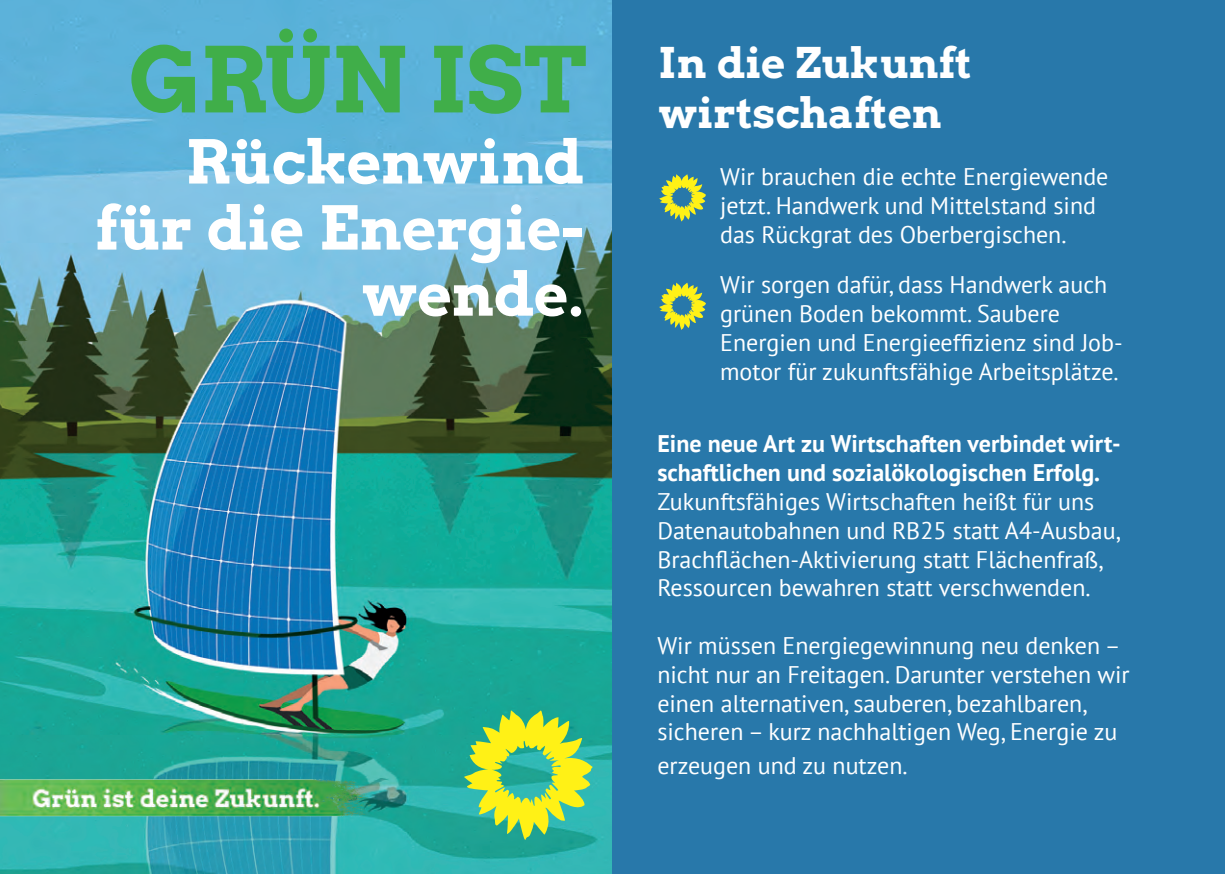
<style>
.page{position:relative;width:1225px;height:874px;background:#fff}
.page>*{position:absolute;margin:0;border:0;box-sizing:border-box;transform-origin:0 0}
.t1{font:90px "Arvo Gruen";letter-spacing:-.01em;color:#40ae49}
.t2{font:60px/66px "Arvo Gruen";letter-spacing:-.01em;color:#fff;text-align:right}
.t3{font:42px/50.4px "Arvo Gruen";color:#fff}
.t4{font:24px/28.8px "PT Sans";color:#fff}
.t5{font:700 24px/28.8px "PT Sans";color:#fff}
</style>
<div class="page">
<img style="left:0;top:0;width:1225px;height:873px">
<img style="left:0;top:768px;width:384px;height:77px">
<svg style="left:464px;top:710px;width:128px;height:129px;background:#88cb60"></svg>
<svg style="left:659px;top:174px;width:47px;height:47px;background:#8aaf66"></svg>
<svg style="left:659px;top:282px;width:47px;height:48px;background:#88ae67"></svg>
<h1 class="t1" style="left:128px;top:17px;width:459px">GRÜN IST</h1>
<h2 class="t2" style="left:95px;top:126px;width:490px">Rückenwind für die Energie&shy;wende.</h2>
<h3 class="t3" style="left:658px;top:36px;width:315px">In die Zukunft wirtschaften</h3>
<p class="t4" style="left:720px;top:161px;width:390px">Wir brauchen die echte Energiewende jetzt. Handwerk und Mittelstand sind das Rückgrat des Oberbergischen.</p>
<p class="t4" style="left:720px;top:270px;width:404px">Wir sorgen dafür, dass Handwerk auch grünen Boden bekommt. Saubere Energien und Energieeffizienz sind Job&shy;motor für zukunftsfähige Arbeitsplätze.</p>
<p class="t5" style="left:657px;top:428px;width:465px">Eine neue Art zu Wirtschaften verbindet wirt&shy;schaftlichen und sozialökologischen Erfolg.</p>
<p class="t4" style="left:657px;top:486px;width:464px">Zukunftsfähiges Wirtschaften heißt für uns Datenautobahnen und RB25 statt A4-Ausbau, Brachflächen-Aktivierung statt Flächenfraß, Ressourcen bewahren statt verschwenden.</p>
<p class="t4" style="left:657px;top:630px;width:474px">Wir müssen Energiegewinnung neu denken – nicht nur an Freitagen. Darunter verstehen wir einen alternativen, sauberen, bezahlbaren, sicheren – kurz nachhaltigen Weg, Energie zu</p>
<p class="t4" style="left:657px;top:750px;width:252px">erzeugen und zu nutzen.</p>
</div>
